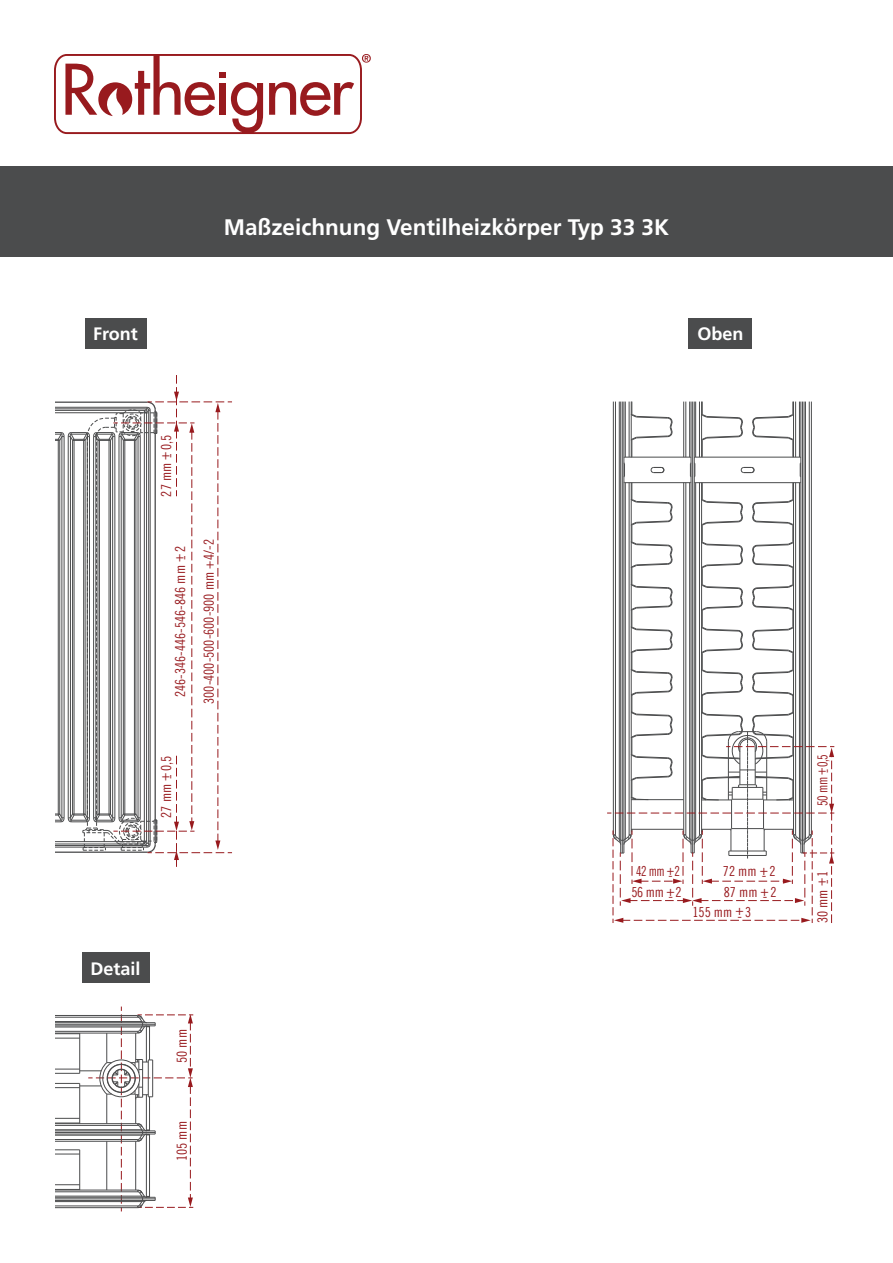
<style>
.page{position:relative;width:893px;height:1263px;background:#fff}
.page>*{position:absolute;margin:0;border:0;box-sizing:border-box;transform-origin:0 0}
.t1{font:700 22.5px "Frutiger LT Com";color:#fff}
.t2{font:700 18px "Frutiger LT Com";color:#fff}
.t3{font:13.8px/28.8px "Trade Gothic Hornbach Cn 18";color:#981a1e;text-align:center}
.t4{font:13.8px "Trade Gothic Hornbach Cn 18";color:#981a1e;scale:.9 1}
</style>
<div class="page">
<div style="left:0;top:166px;width:893px;height:90px;background:#4b4c4d"></div>
<svg style="left:607px;top:402px;width:227px;height:521px"></svg>
<svg style="left:55px;top:375px;width:177px;height:492px"></svg>
<hr style="left:79px;top:1083px;width:1px;height:41px;background:#4b4c4d">
<hr style="left:79px;top:1150px;width:1px;height:40px;background:#4b4c4d">
<hr style="left:79px;top:1033px;width:1px;height:40px;background:#4b4c4d">
<hr style="left:41px;top:1141px;width:97px;height:1px;background:#4b4c4d">
<hr style="left:41px;top:1207px;width:97px;height:1px;background:#4b4c4d">
<hr style="left:41px;top:1139px;width:97px;height:1px;background:#4b4c4d">
<hr style="left:41px;top:1205px;width:97px;height:1px;background:#4b4c4d">
<hr style="left:41px;top:1135px;width:101px;height:1px;background:#4b4c4d">
<hr style="left:41px;top:1201px;width:101px;height:1px;background:#4b4c4d">
<hr style="left:41px;top:1133px;width:114px;height:1px;background:#4b4c4d">
<hr style="left:41px;top:1200px;width:114px;height:1px;background:#4b4c4d">
<hr style="left:41px;top:1132px;width:114px;height:1px;background:#4b4c4d">
<hr style="left:41px;top:1198px;width:114px;height:1px;background:#4b4c4d">
<hr style="left:41px;top:1130px;width:114px;height:1px;background:#4b4c4d">
<hr style="left:41px;top:1197px;width:114px;height:1px;background:#4b4c4d">
<hr style="left:41px;top:1129px;width:101px;height:1px;background:#4b4c4d">
<hr style="left:41px;top:1196px;width:101px;height:1px;background:#4b4c4d">
<hr style="left:41px;top:1125px;width:97px;height:1px;background:#4b4c4d">
<hr style="left:41px;top:1191px;width:97px;height:1px;background:#4b4c4d">
<hr style="left:41px;top:1123px;width:97px;height:1px;background:#4b4c4d">
<hr style="left:41px;top:1122px;width:39px;height:1px;background:#4b4c4d">
<hr style="left:41px;top:1189px;width:39px;height:1px;background:#4b4c4d">
<hr style="left:41px;top:1118px;width:39px;height:1px;background:#4b4c4d">
<hr style="left:41px;top:1184px;width:39px;height:1px;background:#4b4c4d">
<hr style="left:41px;top:1087px;width:39px;height:1px;background:#4b4c4d">
<hr style="left:41px;top:1153px;width:39px;height:1px;background:#4b4c4d">
<hr style="left:41px;top:1083px;width:39px;height:1px;background:#4b4c4d">
<hr style="left:41px;top:1149px;width:39px;height:1px;background:#4b4c4d">
<hr style="left:41px;top:1073px;width:39px;height:1px;background:#4b4c4d">
<hr style="left:41px;top:1069px;width:39px;height:1px;background:#4b4c4d">
<hr style="left:41px;top:1038px;width:39px;height:1px;background:#4b4c4d">
<hr style="left:41px;top:1033px;width:97px;height:1px;background:#4b4c4d">
<hr style="left:41px;top:1031px;width:97px;height:1px;background:#4b4c4d">
<hr style="left:41px;top:1026px;width:101px;height:1px;background:#4b4c4d">
<hr style="left:41px;top:1025px;width:114px;height:1px;background:#4b4c4d">
<hr style="left:41px;top:1024px;width:114px;height:1px;background:#4b4c4d">
<hr style="left:41px;top:1022px;width:114px;height:1px;background:#4b4c4d">
<hr style="left:41px;top:1021px;width:101px;height:1px;background:#4b4c4d">
<hr style="left:41px;top:1017px;width:97px;height:1px;background:#4b4c4d">
<hr style="left:41px;top:1015px;width:97px;height:1px;background:#4b4c4d">
<svg style="left:80px;top:1006px;width:113px;height:205px"></svg>
<div style="left:0;top:397px;width:55px;height:860px;background:#fff"></div>
<svg style="left:54px;top:54px;width:317px;height:80px"></svg>
<div style="left:85px;top:318px;width:61px;height:30px;background:#4b4c4d"></div>
<div style="left:82px;top:952px;width:67px;height:31px;background:#4b4c4d"></div>
<div style="left:689px;top:318px;width:63px;height:30px;background:#4b4c4d"></div>
<h2 class="t2" style="left:93px;top:322px;width:46px">Front</h2>
<h1 class="t1" style="left:224px;top:213px;width:447px">Maßzeichnung Ventilheizkörper Typ 33 3K</h1>
<h2 class="t2" style="left:697px;top:322px;width:48px">Oben</h2>
<p class="t3" style="left:152px;top:497px;width:63px;rotate:-90deg">27 mm +- 0,5</p>
<p class="t3" style="left:166px;top:704px;width:166px;rotate:-90deg">246-346-446-546-846 mm +- 2<br>300-400-500-600-900 mm +4/-2</p>
<p class="t3" style="left:152px;top:818px;width:63px;rotate:-90deg">27 mm +- 0,5</p>
<h2 class="t2" style="left:91px;top:957px;width:52px">Detail</h2>
<p class="t3" style="left:168px;top:1063px;width:35px;rotate:-90deg">50 mm</p>
<p class="t3" style="left:168px;top:1161px;width:41px;rotate:-90deg">105 mm</p>
<p class="t4" style="left:636px;top:863px;width:44px">42 mm +</p>
<p class="t4" style="left:668px;top:865px;width:14px">- 2</p>
<p class="t3" style="left:723px;top:857px;width:54px">72 mm +- 2</p>
<p class="t3" style="left:631px;top:878px;width:45px">56 mm +</p>
<p class="t3" style="left:668px;top:880px;width:15px">- 2</p>
<p class="t3" style="left:724px;top:878px;width:54px">87 mm +- 2</p>
<p class="t3" style="left:692px;top:898px;width:60px">155 mm +- 3</p>
<p class="t4" style="left:814px;top:806px;width:59px;rotate:-90deg">50 mm +- 0,5</p>
<p class="t3" style="left:808px;top:923px;width:54px;rotate:-90deg">30 mm +- 1</p>
</div>
